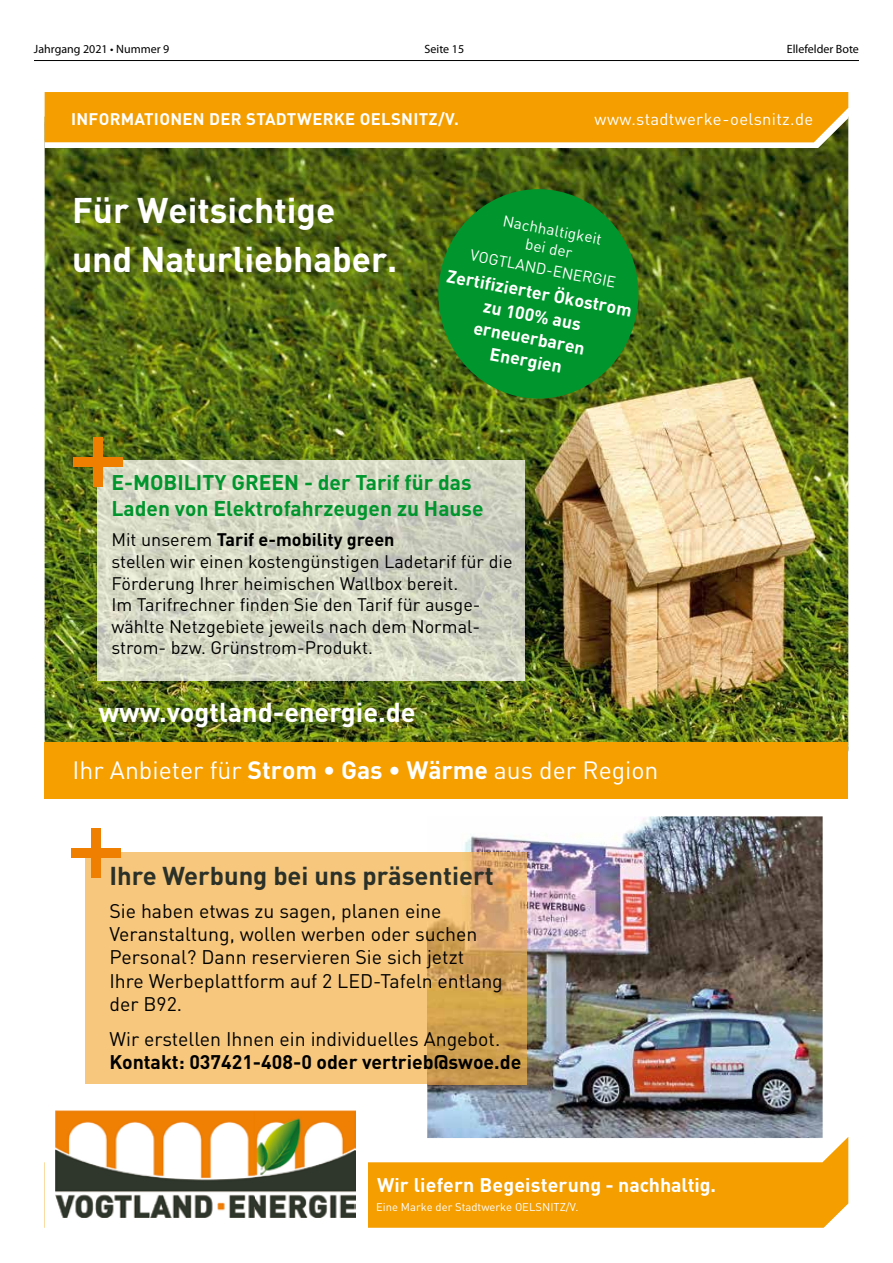
<style>
.page{position:relative;width:893px;height:1263px;background:#fff}
.page>*{position:absolute;margin:0;border:0;box-sizing:border-box;transform-origin:0 0}
.t1{font:700 35.25px/48.4px "DINOT";color:#fff}
.t2{font:700 27px "DINOT";color:#fff}
.t3{font:700 25.5px "DINOT";color:#2b3128}
.t4{font:24.75px "DINOT";color:#fff}
.t5{font:700 21px/25.2px "DINOT";color:#00952d}
.t6{font:19.5px/23.4px "DINOT";color:#000}
.t7{font:700 19.5px "DINOT";color:#000}
.t8{font:700 19.5px "DINOT";letter-spacing:.01em;color:#fff}
.t9{font:18px/21.6px "DINOT";color:#000}
.t10{font:700 17.7px/22.6px "DINOT";color:#fff;text-align:center}
.t11{font:700 16.65px "DINOT";letter-spacing:.02em;color:#fff}
.t12{font:16.65px "DINOT";letter-spacing:.02em;color:#fff}
.t13{font:15.45px/18.6px "DINOT";color:#fff;text-align:center}
.t14{font:12px "Myriad Pro";color:#000}
.t15{font:11.25px "DINOT";color:#fff}
.s1{font-weight:700}
</style>
<div class="page">
<hr style="left:34px;top:60px;width:825px;height:1px;background:#000">
<img style="left:45px;top:148px;width:803px;height:595px">
<img style="left:97px;top:461px;width:427px;height:219px">
<div style="left:368px;top:1161px;width:480px;height:67px;background:#f49e00"></div>
<svg style="left:824px;top:1137px;width:24px;height:24px"></svg>
<svg style="left:45px;top:92px;width:803px;height:56px;background:#f3a71a"></svg>
<div style="left:45px;top:743px;width:803px;height:56px;background:#f59f00"></div>
<div style="left:438px;top:189px;width:200px;height:210px;background:#00952d;border-radius:50%"></div>
<div style="left:93px;top:438px;width:10px;height:49px;background:#ee7f00"></div>
<div style="left:73px;top:457px;width:49px;height:10px;background:#ee7f00"></div>
<img style="left:56px;top:1110px;width:299px;height:107px">
<img style="left:427px;top:816px;width:396px;height:322px">
<div style="left:86px;top:852px;width:341px;height:232px;background:#f6c77d"></div>
<img style="left:427px;top:852px;width:100px;height:232px">
<div style="left:91px;top:828px;width:10px;height:49px;background:#ee7f00"></div>
<div style="left:71px;top:848px;width:50px;height:10px;background:#ee7f00"></div>
<p class="t14" style="left:34px;top:42px;width:137px">Jahrgang 2021 • Nummer 9</p>
<p class="t14" style="left:425px;top:42px;width:41px">Seite 15</p>
<p class="t14" style="left:787px;top:42px;width:74px">Ellefelder Bote</p>
<p class="t11" style="left:71px;top:108px;width:389px">INFORMATIONEN DER STADTWERKE OELSNITZ/V.</p>
<p class="t12" style="left:594px;top:109px;width:220px">www.stadtwerke-oelsnitz.de</p>
<h1 class="t1" style="left:72px;top:185px;width:327px">Für Weitsichtige und Naturliebhaber.</h1>
<p class="t13" style="left:505px;top:211px;width:102px;rotate:11deg">Nachhaltigkeit bei der</p>
<p class="t13" style="left:473px;top:245px;width:149px;rotate:11deg">VOGTLAND -ENER GIE</p>
<p class="t10" style="left:449px;top:263px;width:183px;rotate:11deg">Zertifizierter Ökostrom</p>
<p class="t10" style="left:481px;top:293px;width:114px;rotate:11deg">zu 100% aus erneuerbaren<br>Energien</p>
<p class="t5" style="left:111px;top:469px;width:374px">E-MOBILITY GREEN - der Tarif für das<br>Laden von Elektrofahrzeugen zu Hause</p>
<p class="t9" style="left:111px;top:529px;width:403px">Mit unserem <span class="s1">Tarif e-mobility green<br></span>stellen wir einen kostengünstigen Ladetarif für die Förderung Ihrer heimischen Wallbox bereit.<br>Im Tarifrechner finden Sie den Tarif für ausge&shy;wählte Netzgebiete jeweils nach dem Normal&shy;strom- bzw. Grünstrom-Produkt.</p>
<h2 class="t2" style="left:99px;top:694px;width:319px">www.vogtland-energie.de</h2>
<h3 class="t4" style="left:72px;top:755px;width:588px">Ihr Anbieter für <span class="s1">Strom • Gas • Wärme</span> aus der Region</h3>
<h3 class="t3" style="left:109px;top:859px;width:386px">Ihre Werbung bei uns präsentiert</h3>
<p class="t6" style="left:109px;top:898px;width:395px">Sie haben etwas zu sagen, planen eine Veranstaltung, wollen werben oder suchen Personal? Dann reservieren Sie sich jetzt Ihre Werbeplattform auf 2 LED-Tafeln entlang der B92.</p>
<p class="t6" style="left:109px;top:1026px;width:392px">Wir erstellen Ihnen ein individuelles Angebot.</p>
<p class="t7" style="left:109px;top:1049px;width:414px">Kontakt: 037421-408-0 oder vertrieb@swoe.de</p>
<p class="t8" style="left:377px;top:1172px;width:340px">Wir liefern Begeisterung - nachhaltig.</p>
<p class="t15" style="left:376px;top:1200px;width:204px">Eine Marke der Stadtwerke OELSNITZ/V.</p>
</div>
